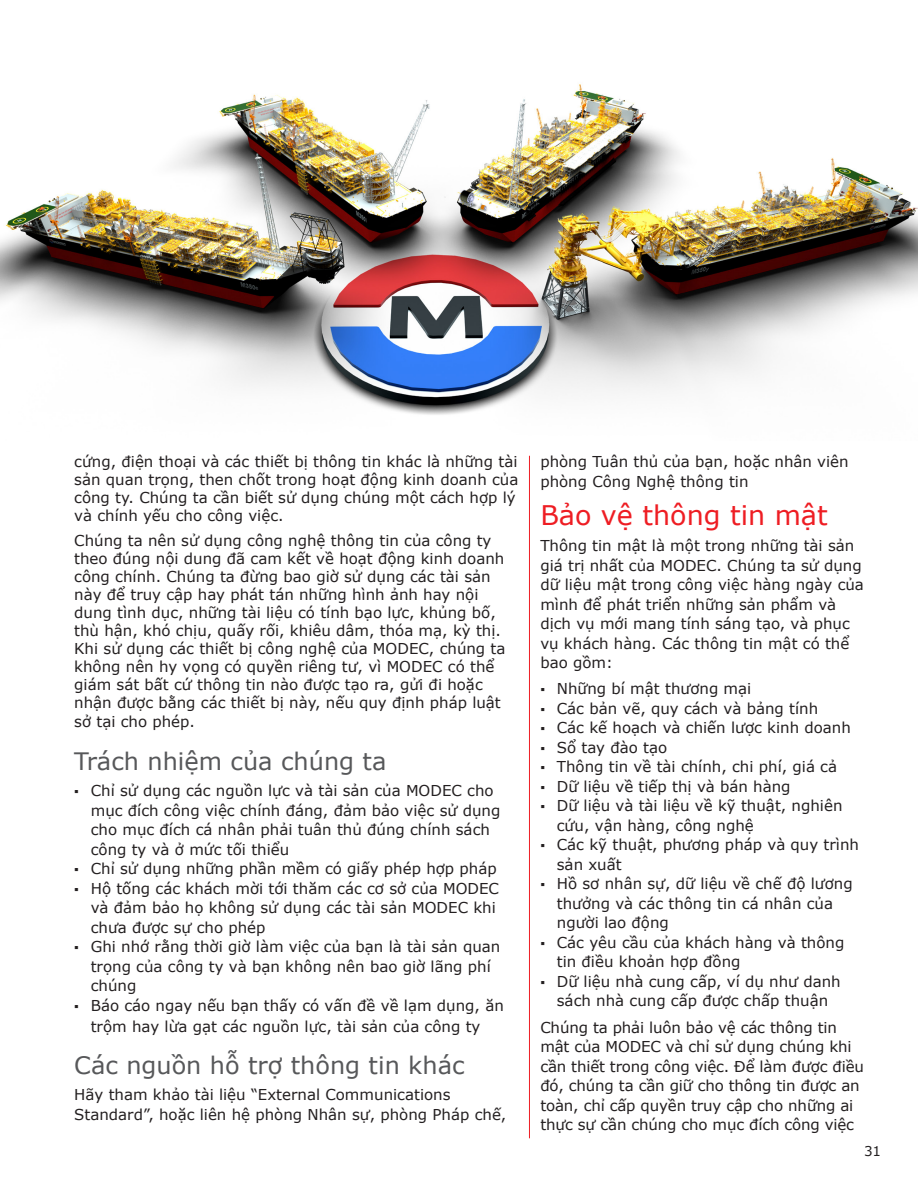
<style>
.page{position:relative;width:918px;height:1188px;background:#fff}
.page>*{position:absolute;margin:0;border:0;box-sizing:border-box;transform-origin:0 0}
.t1{font:27px "Verdana";color:#ee1d23}
.Heading_2{font:24px "Verdana";color:#57585a}
.t2{font:15px/19.5px "Verdana";color:#231f20}
.t3{font:13.5px "Verdana";color:#231f20}
.s1{font-family:"Arial";font-size:13.5px}
</style>
<div class="page">
<img style="left:0;top:84px;width:918px;height:331px">
<hr style="left:529px;top:456px;width:1px;height:682px;background:#ee1d23">
<p class="t2" style="left:74px;top:453px;width:446px;line-height:18px">cứng, điện thoại và các thiết bị thông tin khác là những tài sản quan trọng, then chốt trong hoạt động kinh doanh của công ty. Chúng ta cần biết sử dụng chúng một cách hợp lý và chính yếu cho công việc.</p>
<p class="t2" style="left:74px;top:531px;width:433px;line-height:18px">Chúng ta nên sử dụng công nghệ thông tin của công ty theo đúng nội dung đã cam kết về hoạt động kinh doanh công chính. Chúng ta đừng bao giờ sử dụng các tài sản này để truy cập hay phát tán những hình ảnh hay nội dung tình dục, những tài liệu có tính bạo lực, khủng bố, thù hận, khó chịu, quấy rối, khiêu dâm, thóa mạ, kỳ thị.<br>Khi sử dụng các thiết bị công nghệ của MODEC, chúng ta không nên hy vọng có quyền riêng tư, vì MODEC có thể giám sát bất cứ thông tin nào được tạo ra, gửi đi hoặc nhận được bằng các thiết bị này, nếu quy định pháp luật</p>
<p class="t2" style="left:74px;top:712px;width:122px">sở tại cho phép.</p>
<p class="Heading_2" style="left:74px;top:745px;width:314px">Trách nhiệm của chúng ta</p>
<p class="t2" style="left:91px;top:781px;width:411px;text-indent:-17px"><span class="s1">▪</span> Chỉ sử dụng các nguồn lực và tài sản của MODEC cho mục đích công việc chính đáng, đảm bảo việc sử dụng cho mục đích cá nhân phải tuân thủ đúng chính sách công ty và ở mức tối thiểu</p>
<p class="t2" style="left:74px;top:859px;width:424px"><span class="s1">▪</span> Chỉ sử dụng những phần mềm có giấy phép hợp pháp</p>
<p class="t2" style="left:91px;top:878px;width:410px;text-indent:-17px"><span class="s1">▪</span> Hộ tống các khách mời tới thăm các cơ sở của MODEC và đảm bảo họ không sử dụng các tài sản MODEC khi chưa được sự cho phép</p>
<p class="t2" style="left:91px;top:937px;width:411px;text-indent:-17px"><span class="s1">▪</span> Ghi nhớ rằng thời giờ làm việc của bạn là tài sản quan trọng của công ty và bạn không nên bao giờ lãng phí chúng</p>
<p class="t2" style="left:74px;top:995px;width:431px;line-height:21px;text-align:center"><span class="s1">▪</span> Báo cáo ngay nếu bạn thấy có vấn đề về lạm dụng, ăn trộm hay lừa gạt các nguồn lực, tài sản của công ty</p>
<p class="Heading_2" style="left:74px;top:1049px;width:392px">Các nguồn hỗ trợ thông tin khác</p>
<p class="t2" style="left:74px;top:1085px;width:434px">Hãy tham khảo tài liệu “External Communications<br>Standard”, hoặc liên hệ phòng Nhân sự, phòng Pháp chế,</p>
<p class="t2" style="left:540px;top:452px;width:310px">phòng Tuân thủ của bạn, hoặc nhân viên phòng Công Nghệ thông tin</p>
<p class="t1" style="left:540px;top:497px;width:289px">Bảo vệ thông tin mật</p>
<p class="t2" style="left:540px;top:536px;width:325px">Thông tin mật là một trong những tài sản giá trị nhất của MODEC. Chúng ta sử dụng dữ liệu mật trong công việc hàng ngày của mình để phát triển những sản phẩm và dịch vụ mới mang tính sáng tạo, và phục vụ khách hàng. Các thông tin mật có thể bao gồm:</p>
<p class="t2" style="left:540px;top:679px;width:213px"><span class="s1">▪</span> Những bí mật thương mại</p>
<p class="t2" style="left:540px;top:699px;width:279px"><span class="s1">▪</span> Các bản vẽ, quy cách và bảng tính</p>
<p class="t2" style="left:540px;top:718px;width:312px"><span class="s1">▪</span> Các kế hoạch và chiến lược kinh doanh</p>
<p class="t2" style="left:540px;top:738px;width:128px"><span class="s1">▪</span> Sổ tay đào tạo</p>
<p class="t2" style="left:540px;top:757px;width:298px"><span class="s1">▪</span> Thông tin về tài chính, chi phí, giá cả</p>
<p class="t2" style="left:540px;top:777px;width:252px"><span class="s1">▪</span> Dữ liệu về tiếp thị và bán hàng</p>
<p class="t2" style="left:557px;top:796px;width:287px;text-indent:-17px"><span class="s1">▪</span> Dữ liệu và tài liệu về kỹ thuật, nghiên cứu, vận hàng, công nghệ</p>
<p class="t2" style="left:557px;top:835px;width:304px;text-indent:-17px"><span class="s1">▪</span> Các kỹ thuật, phương pháp và quy trình sản xuất</p>
<p class="t2" style="left:557px;top:874px;width:297px;text-indent:-17px"><span class="s1">▪</span> Hồ sơ nhân sự, dữ liệu về chế độ lương thưởng và các thông tin cá nhân của người lao động</p>
<p class="t2" style="left:557px;top:933px;width:289px;text-indent:-17px"><span class="s1">▪</span> Các yêu cầu của khách hàng và thông tin điều khoản hợp đồng</p>
<p class="t2" style="left:540px;top:972px;width:302px;text-align:center"><span class="s1">▪</span> Dữ liệu nhà cung cấp, ví dụ như danh sách nhà cung cấp được chấp thuận</p>
<p class="t2" style="left:540px;top:1017px;width:325px">Chúng ta phải luôn bảo vệ các thông tin mật của MODEC và chỉ sử dụng chúng khi cần thiết trong công việc. Để làm được điều đó, chúng ta cần giữ cho thông tin được an toàn, chỉ cấp quyền truy cập cho những ai thực sự cần chúng cho mục đích công việc</p>
<p class="t3" style="left:864px;top:1142px;width:19px">31</p>
</div>
